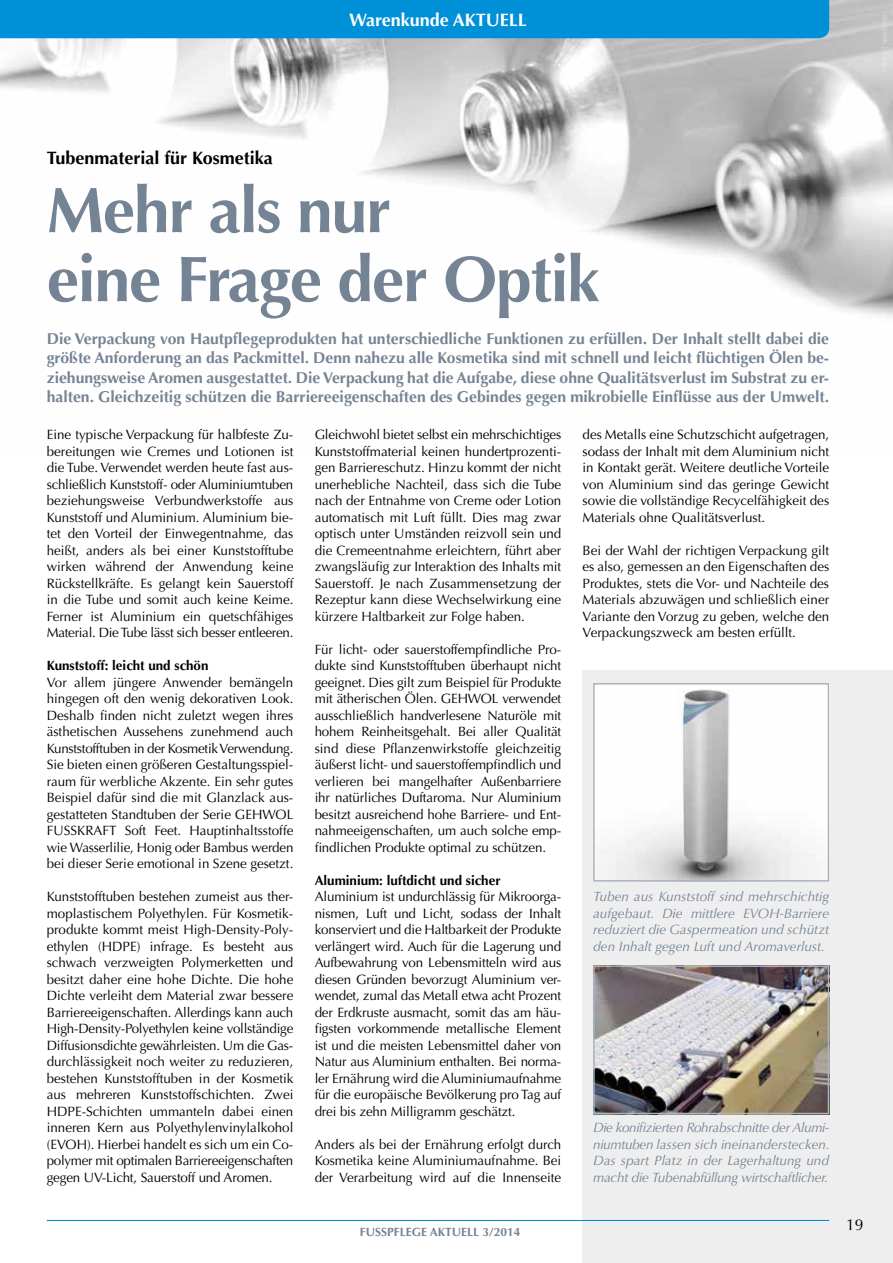
<style>
.page{position:relative;width:893px;height:1263px;background:#fff}
.page>*{position:absolute;margin:0;border:0;box-sizing:border-box;transform-origin:0 0}
.t1{font:700 64.5px/69px "Optima LT Std";letter-spacing:-.02em;color:#758494}
.t2{font:700 18px "Optima LT Std";color:#000}
.t3{font:700 18px "Optima LT Std";color:#fff}
.t4{font:700 15.75px/19.5px "Optima LT Std";color:#758494;text-align:justify}
.t5{font:15.75px "Optima LT Std";color:#000}
.t6{font:13.5px/16.5px "Optima LT Std";color:#000;text-align:justify}
.t7{font:italic 13.5px/16.5px "Optima LT Std";color:#758494;text-align:justify}
.t8{font:700 13.5px "Optima LT Std";color:#000}
.t9{font:700 12px "Optima LT Std";color:#758494}
</style>
<div class="page">
<img style="left:0;top:0;width:893px;height:318px">
<div style="left:583px;top:670px;width:310px;height:593px;background:#eee"></div>
<img style="left:596px;top:686px;width:230px;height:193px">
<div style="left:593px;top:683px;width:236px;height:199px;border:2px solid #a8b3c0"></div>
<img style="left:596px;top:968px;width:230px;height:143px">
<div style="left:593px;top:965px;width:236px;height:149px;border:2px solid #a8b3c0"></div>
<hr style="left:47px;top:1220px;width:782px;height:1px;background:#0090d7">
<div style="left:0;top:0;width:829px;height:38px;background:#0090d7"></div>
<h2 class="t3" style="left:349px;top:9px;width:127px">Warenkunde AKTUELL</h2>
<h2 class="t2" style="left:47px;top:147px;width:228px">Tubenmaterial für Kosmetika</h2>
<h1 class="t1" style="left:47px;top:177px;width:554px">Mehr als nur<br>eine Frage der Optik</h1>
<p class="t4" style="left:47px;top:329px;width:784px">Die Verpackung von Hautpflegeprodukten hat unterschiedliche Funktionen zu erfüllen. Der Inhalt stellt dabei die größte Anforderung an das Packmittel. Denn nahezu alle Kosmetika sind mit schnell und leicht flüchtigen Ölen be&shy;ziehungsweise Aromen ausgestattet. Die Verpackung hat die Aufgabe, diese ohne Qualitätsverlust im Substrat zu er&shy;halten. Gleichzeitig schützen die Barriereeigenschaften des Gebindes gegen mikrobielle Einflüsse aus der U mwelt.</p>
<p class="t6" style="left:47px;top:427px;width:248px">Eine typische Verpackung für halbfeste Zu&shy;bereitungen wie Cremes und Lotionen ist die Tube. Verwendet werden heute fast aus&shy;schließlich Kunststoff- oder Aluminiumtuben beziehungsweise Verbundwerkstoffe aus Kunststoff und Aluminium. Aluminium bie&shy;tet den Vorteil der Einwegentnahme, das heißt, anders als bei einer Kunststofftube wirken während der Anwendung keine Rückstellkräfte. Es gelangt kein Sauerstoff in die Tube und somit auch keine Keime.<br>Ferner ist Aluminium ein quetschfähiges Material. Die Tube lässt sich besser entleeren.</p>
<p class="t8" style="left:47px;top:658px;width:163px">Kunststoff: leicht und schön</p>
<p class="t6" style="left:47px;top:674px;width:248px">Vor allem jüngere Anwender bemängeln hingegen oft den wenig dekorativen Look.<br>Deshalb finden nicht zuletzt wegen ihres ästhetischen Aussehens zunehmend auch Kunststofftuben in der Kosmetik Verwendung.<br>Sie bieten einen größeren Gestaltungsspiel&shy;raum für werbliche Akzente. Ein sehr gutes Beispiel dafür sind die mit Glanzlack aus&shy;gestatteten Standtuben der Serie GEHWOL FUSSKRAFT Soft Feet. Hauptinhaltsstoffe wie Wasserlilie, Honig oder Bambus werden bei dieser Serie emotional in Szene gesetzt.</p>
<p class="t6" style="left:47px;top:889px;width:248px">Kunststofftuben bestehen zumeist aus ther&shy;moplastischem Polyethylen. Für Kosmetik&shy;produkte kommt meist High-Density-Poly&shy;ethylen (HDPE) infrage. Es besteht aus schwach verzweigten Polymerketten und besitzt daher eine hohe Dichte. Die hohe Dichte verleiht dem Material zwar bessere Barriereeigenschaften. Allerdings kann auch High-Density-Polyethylen keine vollständige Diffusionsdichte gewährleisten. Um die Gas&shy;durchlässigkeit noch weiter zu reduzieren, bestehen Kunststofftuben in der Kosmetik aus mehreren Kunststoffschichten. Zwei HDPE-Schichten ummanteln dabei einen inneren Kern aus Polyethylenvinylalkohol (EVOH). Hierbei handelt es sich um ein Co&shy;polymer mit optimalen Barriereeigenschaften gegen UV-Licht, Sauerstoff und Aromen.</p>
<p class="t6" style="left:583px;top:427px;width:248px">des Metalls eine Schutzschicht aufgetragen, sodass der Inhalt mit dem Aluminium nicht in Kontakt gerät. Weitere deutliche Vorteile von Aluminium sind das geringe Gewicht sowie die vollständige Recycelfähigkeit des Materials ohne Qualitätsverlust.</p>
<p class="t6" style="left:583px;top:542px;width:248px">Bei der Wahl der richtigen Verpackung gilt es also, gemessen an den Eigenschaften des Produktes, stets die Vor- und Nachteile des Materials abzuwägen und schließlich einer Variante den Vorzug zu geben, welche den Verpackungszweck am besten erfüllt.</p>
<p class="t6" style="left:315px;top:427px;width:248px">Gleichwohl bietet selbst ein mehrschichtiges Kunststoffmaterial keinen hundertprozenti&shy;gen Barriereschutz. Hinzu kommt der nicht unerhebliche Nachteil, dass sich die Tube nach der Entnahme von Creme oder Lotion automatisch mit Luft füllt. Dies mag zwar optisch unter Umständen reizvoll sein und die Cremeentnahme erleichtern, führt aber zwangsläufig zur Interaktion des Inhalts mit Sauerstoff. Je nach Zusammensetzung der Rezeptur kann diese Wechselwirkung eine kürzere Haltbarkeit zur Folge haben.</p>
<p class="t6" style="left:315px;top:641px;width:248px">Für licht- oder sauerstoffempfindliche Pro&shy;dukte sind Kunststofftuben überhaupt nicht geeignet. Dies gilt zum Beispiel für Produkte mit ätherischen Ölen. GEHWOL verwendet ausschließlich handverlesene Naturöle mit hohem Reinheitsgehalt. Bei aller Qualität sind diese Pflanzenwirkstoffe gleichzeitig äußerst licht- und sauerstoffempfindlich und verlieren bei mangelhafter Außenbarriere ihr natürliches Duftaroma. Nur Aluminium besitzt ausreichend hohe Barriere- und Ent&shy;nahmeeigenschaften, um auch solche emp&shy;findlichen Produkte optimal zu schützen.</p>
<p class="t8" style="left:315px;top:872px;width:187px">Aluminium: luftdicht und sicher</p>
<p class="t6" style="left:315px;top:889px;width:248px">Aluminium ist undurchlässig für Mikroorga&shy;nismen, Luft und Licht, sodass der Inhalt konserviert und die Haltbarkeit der Produkte verlängert wird. Auch für die Lagerung und Aufbewahrung von Lebensmitteln wird aus diesen Gründen bevorzugt Aluminium ver&shy;wendet, zumal das Metall etwa acht Prozent der Erdkruste ausmacht, somit das am häu&shy;figsten vorkommende metallische Element ist und die meisten Lebensmittel daher von Natur aus Aluminium enthalten. Bei norma&shy;ler Ernährung wird die Aluminiumaufnahme für die europäische Bevölkerung pro Tag auf drei bis zehn Milligramm geschätzt.</p>
<p class="t6" style="left:315px;top:1136px;width:248px">Anders als bei der Ernährung erfolgt durch Kosmetika keine Aluminiumaufnahme. Bei der Verarbeitung wird auf die Innenseite</p>
<p class="t7" style="left:593px;top:889px;width:237px">Tuben aus Kunststoff sind mehrschichtig aufgebaut. Die mittlere EVOH-Barriere reduziert die Gaspermeation und schützt den Inhalt gegen Luft und Aromaverlust.</p>
<p class="t7" style="left:593px;top:1119px;width:238px">Die konifizierten Rohrabschnitte der Alumi&shy;niumtuben lassen sich ineinanderstecken.<br>Das spart Platz in der Lagerhaltung und macht die Tubenabfüllung wirtschaftlicher.</p>
<p class="t9" style="left:360px;top:1224px;width:14px">FUSSP</p>
<p class="t9" style="left:394px;top:1224px;width:14px">FLEGE</p>
<p class="t9" style="left:430px;top:1224px;width:16px">AKTUELL</p>
<p class="t9" style="left:482px;top:1224px;width:40px">3/2014</p>
<p class="t5" style="left:846px;top:1215px;width:19px">19</p>
</div>
